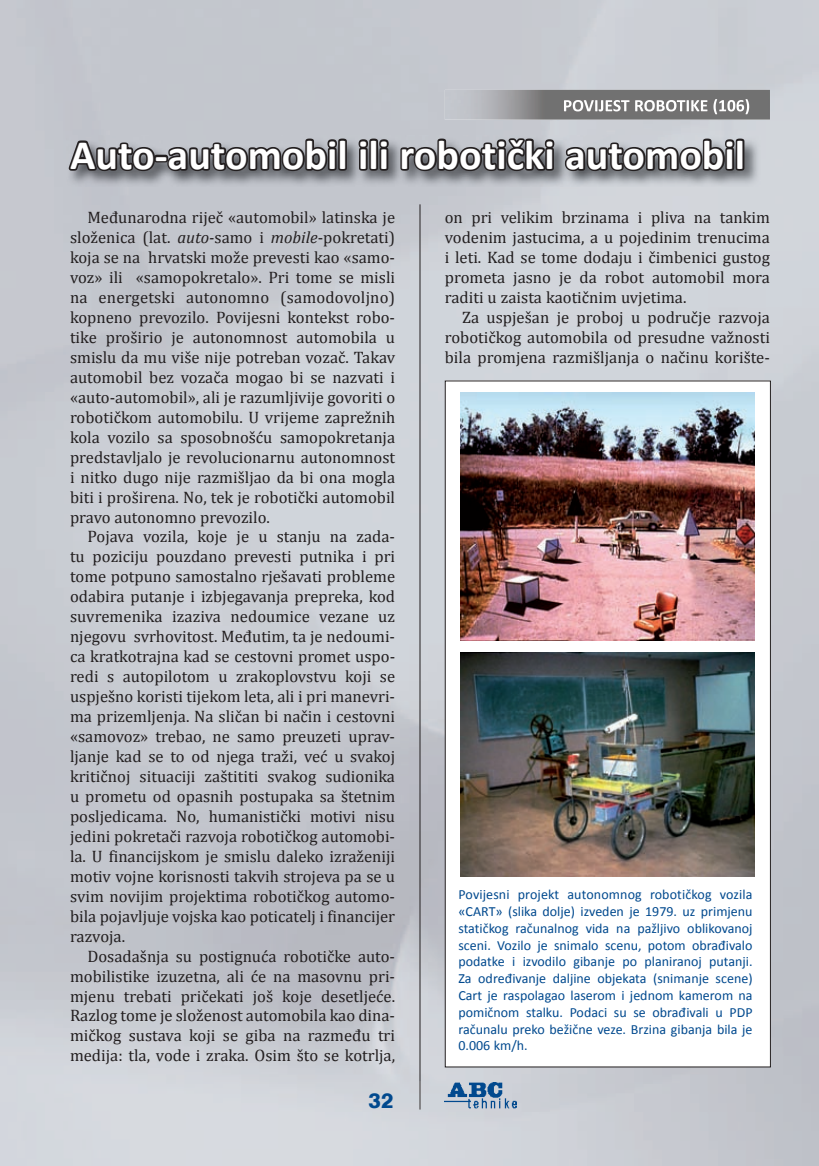
<style>
.page{position:relative;width:819px;height:1166px;background:#fff}
.page>*{position:absolute;margin:0;border:0;box-sizing:border-box;transform-origin:0 0}
.t1{font:700 42px "Calibri";color:#fff}
.t2{font:800 21px "Swiss 721 BT";color:#01498e}
.t3{font:16.62px/19.9px "Cambria";color:#231f20;text-align:justify}
.t4{font:14px/16.8px "Calibri";color:#01498e;text-align:justify}
.s1{font-style:italic}
</style>
<div class="page">
<img style="left:0;top:0;width:818px;height:1166px">
<hr style="left:419px;top:204px;width:1px;height:905px;background:#231f20">
<img style="left:444px;top:1082px;width:72px;height:26px">
<div style="left:445px;top:381px;width:325px;height:686px;background:#fff"></div>
<img style="left:444px;top:90px;width:325px;height:30px">
<img style="left:564px;top:99px;width:185px;height:15px">
<img style="left:349px;top:136px;width:411px;height:51px">
<svg style="left:66px;top:119px;width:283px;height:76px;background:#909297"></svg>
<svg style="left:355px;top:119px;width:36px;height:71px;background:#87888d"></svg>
<svg style="left:398px;top:119px;width:349px;height:76px;background:#939599"></svg>
<img style="left:461px;top:393px;width:293px;height:247px">
<img style="left:461px;top:652px;width:293px;height:224px">
<h1 class="t1" style="left:70px;top:129px;width:676px">Auto-automobil ili robotički automobil</h1>
<p class="t3" style="left:70px;top:207px;width:326px;text-indent:17px">Međunarodna riječ «automobil» latinska je složenica (lat. <span class="s1">auto-</span>samo i <span class="s1">mobile</span>-pokretati) koja se na hrvatski može prevesti kao «samo&shy;voz» ili «samopokretalo». Pri tome se misli na energetski autonomno (samodovoljno) kopneno prevozilo. Povijesni kontekst robo&shy;tike proširio je autonomnost automobila u smislu da mu više nije potreban vozač. Takav automobil bez vozača mogao bi se nazvati i «auto-automobil», ali je razumljivije govoriti o robotičkom automobilu. U vrijeme zaprežnih kola vozilo sa sposobnošću samopokretanja predstavljalo je revolucionarnu autonomnost i nitko dugo nije razmišljao da bi ona mogla biti i proširena. No, tek je robotički automobil pravo autonomno prevozilo.</p>
<p class="t3" style="left:70px;top:527px;width:326px;text-indent:17px">Pojava vozila, koje je u stanju na zada&shy;tu poziciju pouzdano prevesti putnika i pri tome potpuno samostalno rješavati probleme odabira putanje i izbjegavanja prepreka, kod suvremenika izaziva nedoumice vezane uz njegovu svrhovitost. Međutim, ta je nedoumi&shy;ca kratkotrajna kad se cestovni promet uspo&shy;redi s autopilotom u zrakoplovstvu koji se uspješno koristi tijekom leta, ali i pri manevri&shy;ma prizemljenja. Na sličan bi način i cestovni «samovoz» trebao, ne samo preuzeti uprav&shy;ljanje kad se to od njega traži, već u svakoj kritičnoj situaciji zaštititi svakog sudionika u prometu od opasnih postupaka sa štetnim posljedicama. No, humanistički motivi nisu jedini pokretači razvoja robotičkog automobi&shy;la. U financijskom je smislu daleko izraženiji motiv vojne korisnosti takvih strojeva pa se u svim novijim projektima robotičkog automo&shy;bila pojavljuje vojska kao poticatelj i financijer razvoja.</p>
<p class="t3" style="left:70px;top:946px;width:326px;text-indent:17px">Dosadašnja su postignuća robotičke auto&shy;mobilistike izuzetna, ali će na masovnu pri&shy;mjenu trebati pričekati još koje desetljeće.<br>Razlog tome je složenost automobila kao dina&shy;mičkog sustava koji se giba na razmeđu tri medija: tla, vode i zraka. Osim što se kotrlja,</p>
<p class="t2" style="left:368px;top:1087px;width:26px">32</p>
<p class="t3" style="left:444px;top:207px;width:326px">on pri velikim brzinama i pliva na tankim vodenim jastucima, a u pojedinim trenucima i leti. Kad se tome dodaju i čimbenici gustog prometa jasno je da robot automobil mora raditi u zaista kaotičnim uvjetima.</p>
<p class="t3" style="left:444px;top:307px;width:326px;text-indent:17px">Za uspješan je proboj u područje razvoja robotičkog automobila od presudne važnosti bila promjena razmišljanja o načinu korište-</p>
<p class="t4" style="left:458px;top:885px;width:295px">Povijesni projekt autonomnog robotičkog vozila «CART» (slika dolje) izveden je 1979. uz primjenu statičkog računalnog vida na pažljivo oblikovanoj sceni. Vozilo je snimalo scenu, potom obrađivalo podatke i izvodilo gibanje po planiranoj putanji.<br>Za određivanje daljine objekata (snimanje scene)<br>Cart je raspolagao laserom i jednom kamerom na pomičnom stalku. Podaci su se obrađivali u PDP računalu preko bežične veze. Brzina gibanja bila je 0.006 km/h.</p>
</div>
